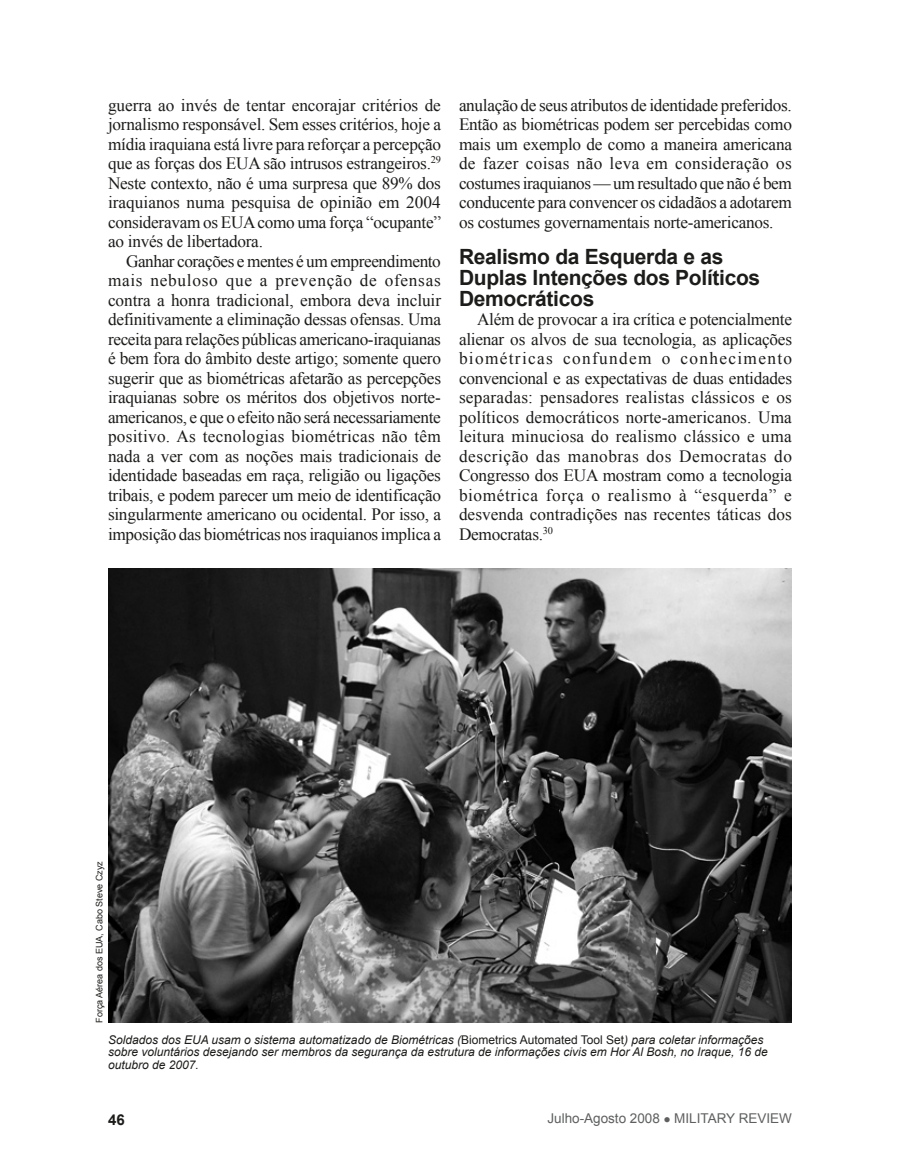
<style>
.page{position:relative;width:900px;height:1170px;background:#fff}
.page>*{position:absolute;margin:0;border:0;box-sizing:border-box;transform-origin:0 0}
.subhead{font:700 21px/21px "Arial";letter-spacing:-.015em;color:#1c1c1a}
.fob{font:17.25px/19.5px "Times New Roman";letter-spacing:-.015em;color:#1c1c1a;text-align:justify}
.t1{font:700 15px "Arial";color:#1c1c1a}
.t2{font:13.5px "Arial";color:#5e5f5f}
.cutline{font:italic 12px/12.8px "Arial";color:#1c1c1a}
.photocredit{font:9px "Arial";color:#1c1c1a}
.s1{font-style:normal}
</style>
<div class="page">
<img style="left:108px;top:569px;width:684px;height:454px">
<p class="fob" style="left:108px;top:95px;width:335px">guerra ao invés de tentar encorajar critérios de jornalismo responsável. Sem esses critérios, hoje a mídia iraquiana está livre para reforçar a percepção que as forças dos EUA são intrusos estrangeiros.<sup>29<br></sup>Neste contexto, não é uma surpresa que 89% dos iraquianos numa pesquisa de opinião em 2004 consideravam os EUA como uma força “ocupante” ao invés de libertadora.</p>
<p class="fob" style="left:108px;top:251px;width:335px;text-indent:18px">Ganhar corações e mentes é um empreendimento mais nebuloso que a prevenção de ofensas contra a honra tradicional, embora deva incluir definitivamente a eliminação dessas ofensas. Uma receita para relações públicas americano-iraquianas é bem fora do âmbito deste artigo; somente quero sugerir que as biométricas afetarão as percepções iraquianas sobre os méritos dos objetivos norte&shy;americanos, e que o efeito não será necessariamente positivo. As tecnologias biométricas não têm nada a ver com as noções mais tradicionais de identidade baseadas em raça, religião ou ligações tribais, e podem parecer um meio de identificação singularmente americano ou ocidental. Por isso, a imposição das biométricas nos iraquianos implica a</p>
<p class="fob" style="left:459px;top:95px;width:335px">anulação de seus atributos de identidade preferidos.<br>Então as biométricas podem ser percebidas como mais um exemplo de como a maneira americana de fazer coisas não leva em consideração os costumes iraquianos — um resultado que não é bem conducente para convencer os cidadãos a adotarem os costumes governamentais norte-americanos.</p>
<p class="subhead" style="left:459px;top:247px;width:303px">Realismo da Esquerda e as<br>Duplas Intenções dos Políticos<br>Democráticos</p>
<p class="fob" style="left:459px;top:310px;width:335px;text-indent:18px">Além de provocar a ira crítica e potencialmente alienar os alvos de sua tecnologia, as aplicações biométricas confundem o conhecimento convencional e as expectativas de duas entidades separadas: pensadores realistas clássicos e os políticos democráticos norte-americanos. Uma leitura minuciosa do realismo clássico e uma descrição das manobras dos Democratas do Congresso dos EUA mostram como a tecnologia biométrica força o realismo à “esquerda” e desvenda contradições nas recentes táticas dos Democratas.<sup>30</sup></p>
<p class="photocredit" style="left:93px;top:1023px;width:163px;rotate:-90deg">Força Aérea dos EUA, Cabo Steve Czyz</p>
<p class="cutline" style="left:108px;top:1033px;width:661px">Soldados dos EUA usam o sistema automatizado de Biométricas (<span class="s1">Biometrics Automated Tool Set</span>) para coletar informações sobre voluntários desejando ser membros da segurança da estrutura de informações civis em Hor Al Bosh, no Iraque, 16 de outubro de 2007.</p>
<p class="t1" style="left:108px;top:1110px;width:18px">46</p>
<p class="t2" style="left:547px;top:1110px;width:246px">Julho-Agosto 2008 ● Military Review</p>
</div>
